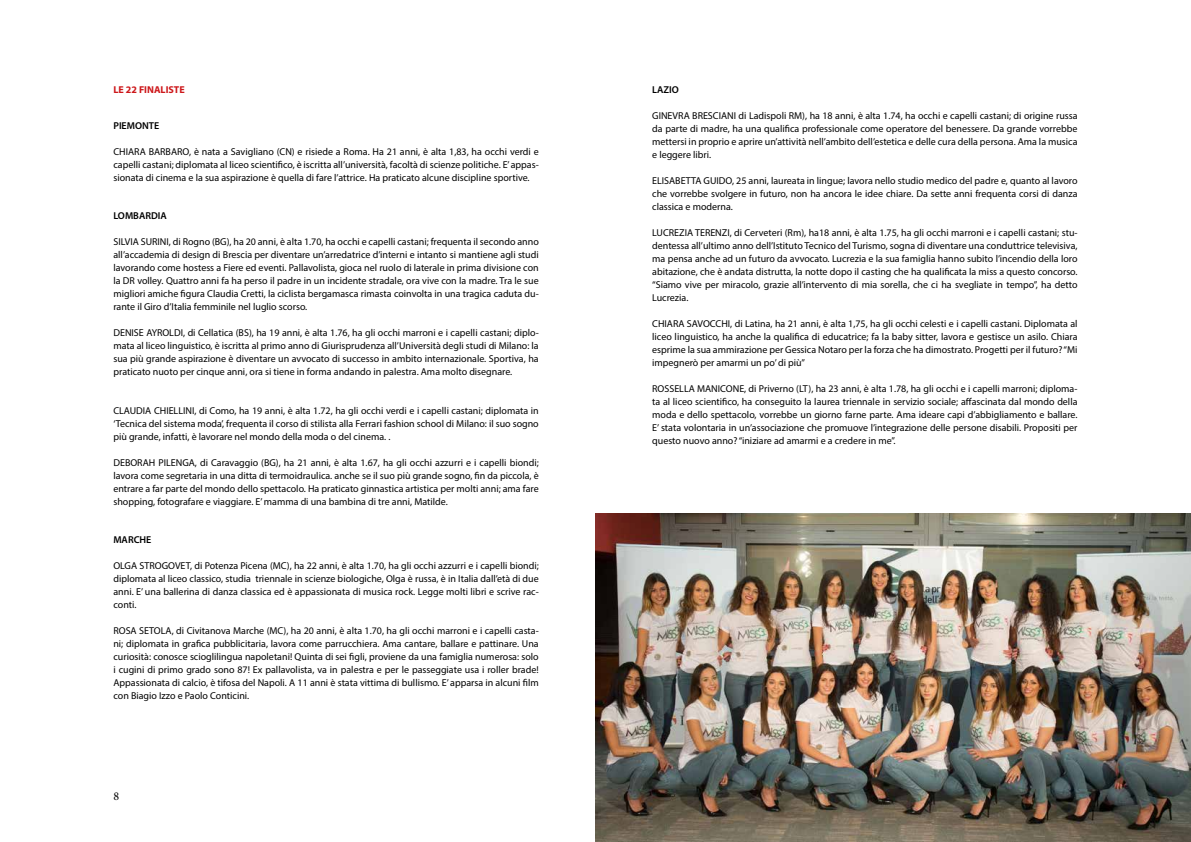
<style>
.page{position:relative;width:1191px;height:842px;background:#fff}
.page>*{position:absolute;margin:0;border:0;box-sizing:border-box;transform-origin:0 0}
.t1{font:12px "Minion Pro";color:#000}
.t2{font:10px/13px "Myriad Pro";color:#000;text-align:justify}
.t3{font:600 10px "Myriad Pro";color:#000}
.t4{font:700 10px "Myriad Pro";color:#cd171a}
</style>
<div class="page">
<img style="left:595px;top:513px;width:596px;height:329px">
<p class="t4" style="left:113px;top:83px;width:73px">LE 22 FINALISTE</p>
<p class="t3" style="left:113px;top:119px;width:47px">PIEMONTE</p>
<p class="t2" style="left:113px;top:145px;width:427px">CHIARA BARBARO, è nata a Savigliano (CN) e risiede a Roma. Ha 21 anni, è alta 1,83, ha occhi verdi e capelli castani; diplomata al liceo scientifico, è iscritta all’università, facoltà di scienze politiche. E’ appas&shy;sionata di cinema e la sua aspirazione è quella di fare l’attrice. Ha praticato alcune discipline sportive.</p>
<p class="t3" style="left:113px;top:209px;width:55px">LOMBARDIA</p>
<p class="t2" style="left:113px;top:235px;width:427px">SILVIA SURINI, di Rogno (BG), ha 20 anni, è alta 1.70, ha occhi e capelli castani; frequenta il secondo anno all’accademia di design di Brescia per diventare un’arredatrice d’interni e intanto si mantiene agli studi lavorando come hostess a Fiere ed eventi. Pallavolista, gioca nel ruolo di laterale in prima divisione con la DR volley. Quattro anni fa ha perso il padre in un incidente stradale, ora vive con la madre. Tra le sue migliori amiche figura Claudia Cretti, la ciclista bergamasca rimasta coinvolta in una tragica caduta du&shy;rante il Giro d’Italia femminile nel luglio scorso.</p>
<p class="t2" style="left:113px;top:326px;width:427px">DENISE AYROLDI, di Cellatica (BS), ha 19 anni, è alta 1.76, ha gli occhi marroni e i capelli castani; diplo&shy;mata al liceo linguistico, è iscritta al primo anno di Giurisprudenza all’Università degli studi di Milano: la sua più grande aspirazione è diventare un avvocato di successo in ambito internazionale. Sportiva, ha praticato nuoto per cinque anni, ora si tiene in forma andando in palestra. Ama molto disegnare.</p>
<p class="t2" style="left:113px;top:404px;width:427px">CLAUDIA CHIELLINI, di Como, ha 19 anni, è alta 1.72, ha gli occhi verdi e i capelli castani; diplomata in ‘Tecnica del sistema moda’, frequenta il corso di stilista alla Ferrari fashion school di Milano: il suo sogno più grande, infatti, è lavorare nel mondo della moda o del cinema. .</p>
<p class="t2" style="left:113px;top:456px;width:427px">DEBORAH PILENGA, di Caravaggio (BG), ha 21 anni, è alta 1.67, ha gli occhi azzurri e i capelli biondi; lavora come segretaria in una ditta di termoidraulica. anche se il suo più grande sogno, fin da piccola, è entrare a far parte del mondo dello spettacolo. Ha praticato ginnastica artistica per molti anni; ama fare shopping, fotografare e viaggiare. E’ mamma di una bambina di tre anni, Matilde.</p>
<p class="t3" style="left:113px;top:533px;width:40px">MARCHE</p>
<p class="t2" style="left:113px;top:559px;width:427px">OLGA STROGOVET, di Potenza Picena (MC), ha 22 anni, è alta 1.70, ha gli occhi azzurri e i capelli biondi; diplomata al liceo classico, studia triennale in scienze biologiche, Olga è russa, è in Italia dall’età di due anni. E’ una ballerina di danza classica ed è appassionata di musica rock. Legge molti libri e scrive rac&shy;conti.</p>
<p class="t2" style="left:113px;top:624px;width:427px">ROSA SETOLA, di Civitanova Marche (MC), ha 20 anni, è alta 1.70, ha gli occhi marroni e i capelli casta&shy;ni; diplomata in grafica pubblicitaria, lavora come parrucchiera. Ama cantare, ballare e pattinare. Una curiosità: conosce scioglilingua napoletani! Quinta di sei figli, proviene da una famiglia numerosa: solo i cugini di primo grado sono 87! Ex pallavolista, va in palestra e per le passeggiate usa i roller brade!<br>Appassionata di calcio, è tifosa del Napoli. A 11 anni è stata vittima di bullismo. E’ apparsa in alcuni film con Biagio Izzo e Paolo Conticini.</p>
<p class="t1" style="left:113px;top:788px;width:7px">8</p>
<p class="t3" style="left:652px;top:83px;width:28px">LAZIO</p>
<p class="t2" style="left:652px;top:109px;width:427px">GINEVRA BRESCIANI di Ladispoli RM), ha 18 anni, è alta 1.74, ha occhi e capelli castani; di origine russa da parte di madre, ha una qualifica professionale come operatore del benessere. Da grande vorrebbe mettersi in proprio e aprire un’attività nell’ambito dell’estetica e delle cura della persona. Ama la musica e leggere libri.</p>
<p class="t2" style="left:652px;top:174px;width:427px">ELISABETTA GUIDO, 25 anni, laureata in lingue; lavora nello studio medico del padre e, quanto al lavoro che vorrebbe svolgere in futuro, non ha ancora le idee chiare. Da sette anni frequenta corsi di danza classica e moderna.</p>
<p class="t2" style="left:652px;top:226px;width:427px">LUCREZIA TERENZI, di Cerveteri (Rm), ha18 anni, è alta 1.75, ha gli occhi marroni e i capelli castani; stu&shy;dentessa all’ultimo anno dell’Istituto Tecnico del Turismo, sogna di diventare una conduttrice televisiva, ma pensa anche ad un futuro da avvocato. Lucrezia e la sua famiglia hanno subito l’incendio della loro abitazione, che è andata distrutta, la notte dopo il casting che ha qualificata la miss a questo concorso. “Siamo vive per miracolo, grazie all’intervento di mia sorella, che ci ha svegliate in tempo”, ha detto Lucrezia.</p>
<p class="t2" style="left:652px;top:317px;width:427px">CHIARA SAVOCCHI, di Latina, ha 21 anni, è alta 1,75, ha gli occhi celesti e i capelli castani. Diplomata al liceo linguistico, ha anche la qualifica di educatrice; fa la baby sitter, lavora e gestisce un asilo. Chiara esprime la sua ammirazione per Gessica Notaro per la forza che ha dimostrato. Progetti per il futuro? “Mi impegnerò per amarmi un po’ di più”</p>
<p class="t2" style="left:652px;top:382px;width:427px">ROSSELLA MANICONE, di Priverno (LT), ha 23 anni, è alta 1.78, ha gli occhi e i capelli marroni; diploma&shy;ta al liceo scientifico, ha conseguito la laurea triennale in servizio sociale; affascinata dal mondo della moda e dello spettacolo, vorrebbe un giorno farne parte. Ama ideare capi d’abbigliamento e ballare.<br>E’ stata volontaria in un’associazione che promuove l’integrazione delle persone disabili. Propositi per questo nuovo anno? “iniziare ad amarmi e a credere in me”.</p>
</div>
